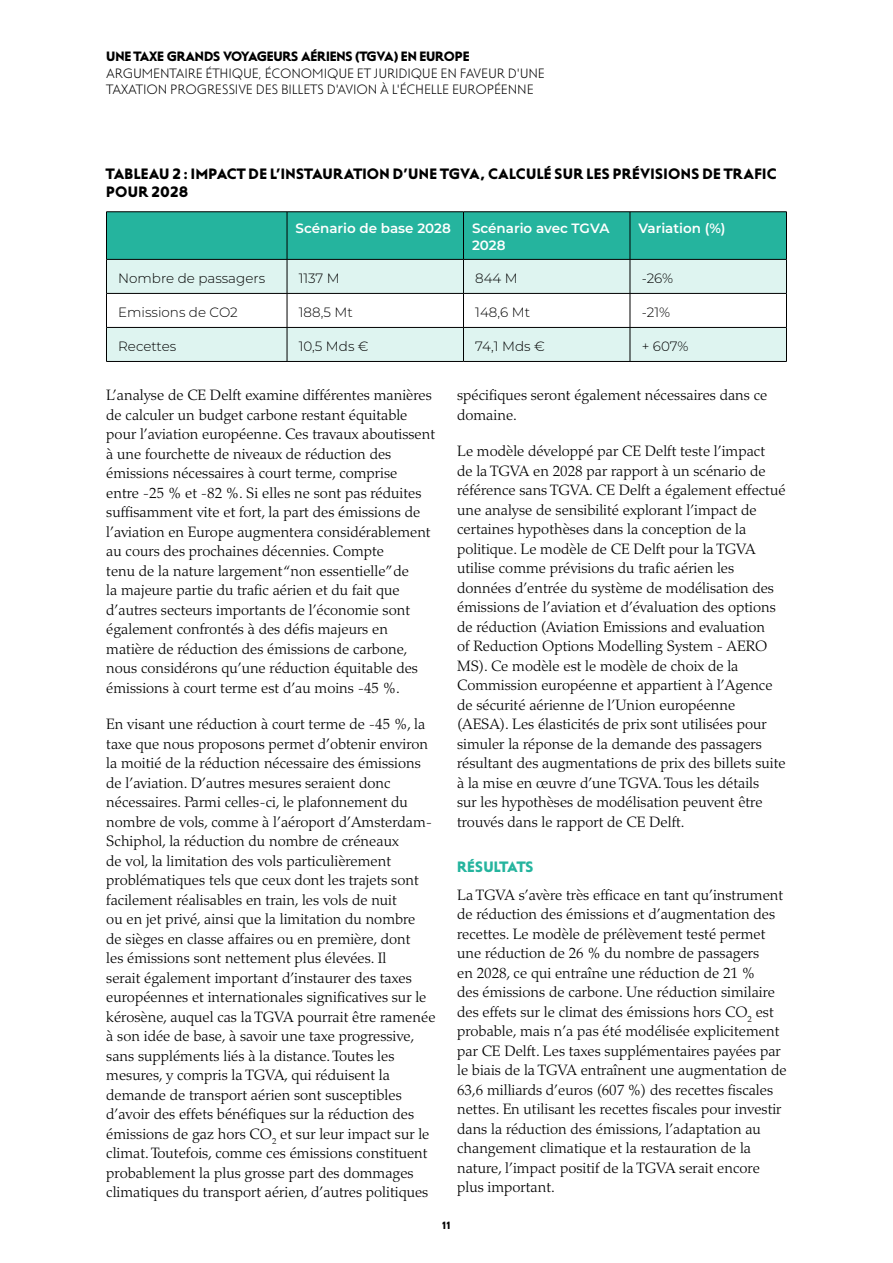
<style>
.page{position:relative;width:893px;height:1263px;background:#fff}
.page>*{position:absolute;margin:0;border:0;box-sizing:border-box;transform-origin:0 0}
.BODY{font:300 15px/19.5px "Palatino LT Std";color:#000}
.FIGURE_HEAD{font:15px/18px "Steagal Bo";letter-spacing:.02em;color:#000}
.CROSSHEAD_1{font:15px "Steagal Bo";letter-spacing:.01em;color:#25b49e}
.t1{font:13.5px/16.5px "Steagal Li";letter-spacing:-.01em;color:#000}
.TABLE_BODY{font:300 13.5px "Montserrat";color:#000}
.TABLE-TOP_ROW{font:600 13.5px/16.5px "Montserrat";color:#fff}
.t2{font:13.5px "Steagal Bo";letter-spacing:-.01em;color:#000}
.t3{font:10.5px "Steagal Bo";color:#000}
</style>
<div class="page">
<div style="left:107px;top:212px;width:679px;height:47px;background:#25b49e"></div>
<div style="left:107px;top:260px;width:679px;height:101px;background:#def4f0"></div>
<svg style="left:107px;top:294px;width:679px;height:33px"></svg>
<hr style="left:287px;top:212px;width:1px;height:47px;background:#000">
<hr style="left:463px;top:212px;width:1px;height:47px;background:#000">
<hr style="left:630px;top:212px;width:1px;height:47px;background:#000">
<hr style="left:106px;top:259px;width:181px;height:1px;background:#000">
<hr style="left:287px;top:259px;width:176px;height:1px;background:#000">
<hr style="left:463px;top:259px;width:167px;height:1px;background:#000">
<hr style="left:630px;top:259px;width:157px;height:1px;background:#000">
<hr style="left:287px;top:260px;width:1px;height:33px;background:#000">
<hr style="left:463px;top:260px;width:1px;height:33px;background:#000">
<hr style="left:630px;top:260px;width:1px;height:33px;background:#000">
<hr style="left:287px;top:294px;width:1px;height:33px;background:#000">
<hr style="left:463px;top:294px;width:1px;height:33px;background:#000">
<hr style="left:630px;top:294px;width:1px;height:33px;background:#000">
<hr style="left:287px;top:328px;width:1px;height:33px;background:#000">
<hr style="left:463px;top:328px;width:1px;height:33px;background:#000">
<hr style="left:630px;top:328px;width:1px;height:33px;background:#000">
<hr style="left:106px;top:211px;width:181px;height:1px;background:#000">
<hr style="left:106px;top:212px;width:1px;height:47px;background:#000">
<hr style="left:287px;top:211px;width:176px;height:1px;background:#000">
<hr style="left:463px;top:211px;width:167px;height:1px;background:#000">
<hr style="left:630px;top:211px;width:157px;height:1px;background:#000">
<hr style="left:786px;top:212px;width:1px;height:47px;background:#000">
<hr style="left:106px;top:260px;width:1px;height:33px;background:#000">
<hr style="left:786px;top:260px;width:1px;height:33px;background:#000">
<hr style="left:106px;top:293px;width:181px;height:1px;background:#000">
<hr style="left:106px;top:294px;width:1px;height:33px;background:#000">
<hr style="left:287px;top:293px;width:176px;height:1px;background:#000">
<hr style="left:463px;top:293px;width:167px;height:1px;background:#000">
<hr style="left:630px;top:293px;width:156px;height:1px;background:#000">
<hr style="left:786px;top:293px;width:1px;height:34px;background:#000">
<hr style="left:106px;top:327px;width:181px;height:1px;background:#000">
<hr style="left:106px;top:328px;width:1px;height:33px;background:#000">
<hr style="left:287px;top:327px;width:176px;height:1px;background:#000">
<hr style="left:463px;top:327px;width:167px;height:1px;background:#000">
<hr style="left:630px;top:327px;width:156px;height:1px;background:#000">
<hr style="left:106px;top:361px;width:181px;height:1px;background:#000">
<hr style="left:287px;top:361px;width:176px;height:1px;background:#000">
<hr style="left:463px;top:361px;width:167px;height:1px;background:#000">
<hr style="left:630px;top:361px;width:157px;height:1px;background:#000">
<hr style="left:786px;top:327px;width:1px;height:34px;background:#000">
<p class="t2" style="left:106px;top:49px;width:365px">UNE TAXE GRANDS VOYAGEURS AÉRIENS (TGVA) EN EUROPE</p>
<p class="t1" style="left:106px;top:65px;width:440px">ARGUMENTAIRE ÉTHIQUE, ÉCONOMIQUE ET JURIDIQUE EN FAVEUR D'UNE<br>TAXATION PROGRESSIVE DES BILLETS D'AVION À L'ÉCHELLE EUROPÉENNE</p>
<h2 class="FIGURE_HEAD" style="left:106px;top:165px;width:672px">TABLEAU 2 : IMPACT DE L’INSTAURATION D’UNE TGVA, CALCULÉ SUR LES PRÉVISIONS DE TRAFIC<br>POUR 2028</h2>
<h3 class="TABLE-TOP_ROW" style="left:296px;top:220px;width:157px">Scénario de base 2028</h3>
<h3 class="TABLE-TOP_ROW" style="left:472px;top:220px;width:139px">Scénario avec TGVA<br>2028</h3>
<h3 class="TABLE-TOP_ROW" style="left:638px;top:220px;width:89px">Variation (%)</h3>
<p class="TABLE_BODY" style="left:118px;top:269px;width:148px">Nombre de passagers</p>
<p class="TABLE_BODY" style="left:299px;top:269px;width:43px">1137 M</p>
<p class="TABLE_BODY" style="left:475px;top:269px;width:44px">844 M</p>
<p class="TABLE_BODY" style="left:642px;top:269px;width:33px">-26%</p>
<p class="TABLE_BODY" style="left:118px;top:303px;width:121px">Emissions de CO2</p>
<p class="TABLE_BODY" style="left:299px;top:303px;width:55px">188,5 Mt</p>
<p class="TABLE_BODY" style="left:475px;top:303px;width:56px">148,6 Mt</p>
<p class="TABLE_BODY" style="left:642px;top:303px;width:30px">-21%</p>
<p class="TABLE_BODY" style="left:118px;top:337px;width:60px">Recettes</p>
<p class="TABLE_BODY" style="left:299px;top:337px;width:71px">10,5 Mds €</p>
<p class="TABLE_BODY" style="left:475px;top:337px;width:71px">74,1 Mds €</p>
<p class="TABLE_BODY" style="left:642px;top:337px;width:48px">+ 607%</p>
<p class="BODY" style="left:106px;top:386px;width:330px">L’analyse de CE Delft examine différentes manières de calculer un budget carbone restant équitable pour l’aviation européenne. Ces travaux aboutissent à une fourchette de niveaux de réduction des émissions nécessaires à court terme, comprise<br>entre -25 % et -82 %. Si elles ne sont pas réduites suffisamment vite et fort, la part des émissions de l’aviation en Europe augmentera considérablement au cours des prochaines décennies. Compte<br>tenu de la nature largement “non essentielle”de<br>la majeure partie du trafic aérien et du fait que d’autres secteurs importants de l’économie sont également confrontés à des défis majeurs en matière de réduction des émissions de carbone, nous considérons qu’une réduction équitable des émissions à court terme est d’au moins -45 %.</p>
<p class="BODY" style="left:106px;top:715px;width:331px">En visant une réduction à court terme de -45 %, la taxe que nous proposons permet d’obtenir environ la moitié de la réduction nécessaire des émissions de l’aviation. D’autres mesures seraient donc nécessaires. Parmi celles-ci, le plafonnement du nombre de vols, comme à l’aéroport d’Amsterdam-Schiphol, la réduction du nombre de créneaux<br>de vol, la limitation des vols particulièrement problématiques tels que ceux dont les trajets sont facilement réalisables en train, les vols de nuit<br>ou en jet privé, ainsi que la limitation du nombre<br>de sièges en classe affaires ou en première, dont<br>les émissions sont nettement plus élevées. Il<br>serait également important d’instaurer des taxes européennes et internationales significatives sur le kérosène, auquel cas la TGVA pourrait être ramenée à son idée de base, à savoir une taxe progressive, sans suppléments liés à la distance. Toutes les mesures, y compris la TGVA, qui réduisent la demande de transport aérien sont susceptibles d’avoir des effets bénéfiques sur la réduction des émissions de gaz hors CO<sub>2</sub> et sur leur impact sur le climat. Toutefois, comme ces émissions constituent probablement la plus grosse part des dommages climatiques du transport aérien, d’autres politiques</p>
<p class="BODY" style="left:457px;top:386px;width:312px">spécifiques seront également nécessaires dans ce domaine.</p>
<p class="BODY" style="left:457px;top:442px;width:330px">Le modèle développé par CE Delft teste l’impact<br>de la TGVA en 2028 par rapport à un scénario de référence sans TGVA. CE Delft a également effectué une analyse de sensibilité explorant l’impact de certaines hypothèses dans la conception de la politique. Le modèle de CE Delft pour la TGVA utilise comme prévisions du trafic aérien les données d’entrée du système de modélisation des émissions de l’aviation et d’évaluation des options de réduction (Aviation Emissions and evaluation<br>of Reduction Options Modelling System - AERO MS). Ce modèle est le modèle de choix de la Commission européenne et appartient à l’Agence de sécurité aérienne de l’Union européenne (AESA). Les élasticités de prix sont utilisées pour simuler la réponse de la demande des passagers résultant des augmentations de prix des billets suite à la mise en œuvre d’une TGVA. Tous les détails<br>sur les hypothèses de modélisation peuvent être trouvés dans le rapport de CE Delft.</p>
<h2 class="CROSSHEAD_1" style="left:457px;top:858px;width:78px">RÉSULTATS</h2>
<p class="BODY" style="left:457px;top:885px;width:331px">La TGVA s’avère très efficace en tant qu’instrument de réduction des émissions et d’augmentation des recettes. Le modèle de prélèvement testé permet une réduction de 26 % du nombre de passagers<br>en 2028, ce qui entraîne une réduction de 21 %<br>des émissions de carbone. Une réduction similaire des effets sur le climat des émissions hors CO<sub>2</sub> est probable, mais n’a pas été modélisée explicitement par CE Delft. Les taxes supplémentaires payées par le biais de la TGVA entraînent une augmentation de 63,6 milliards d’euros (607 %) des recettes fiscales nettes. En utilisant les recettes fiscales pour investir dans la réduction des émissions, l’adaptation au changement climatique et la restauration de la nature, l’impact positif de la TGVA serait encore plus important.</p>
<p class="t3" style="left:443px;top:1219px;width:9px">11</p>
</div>
